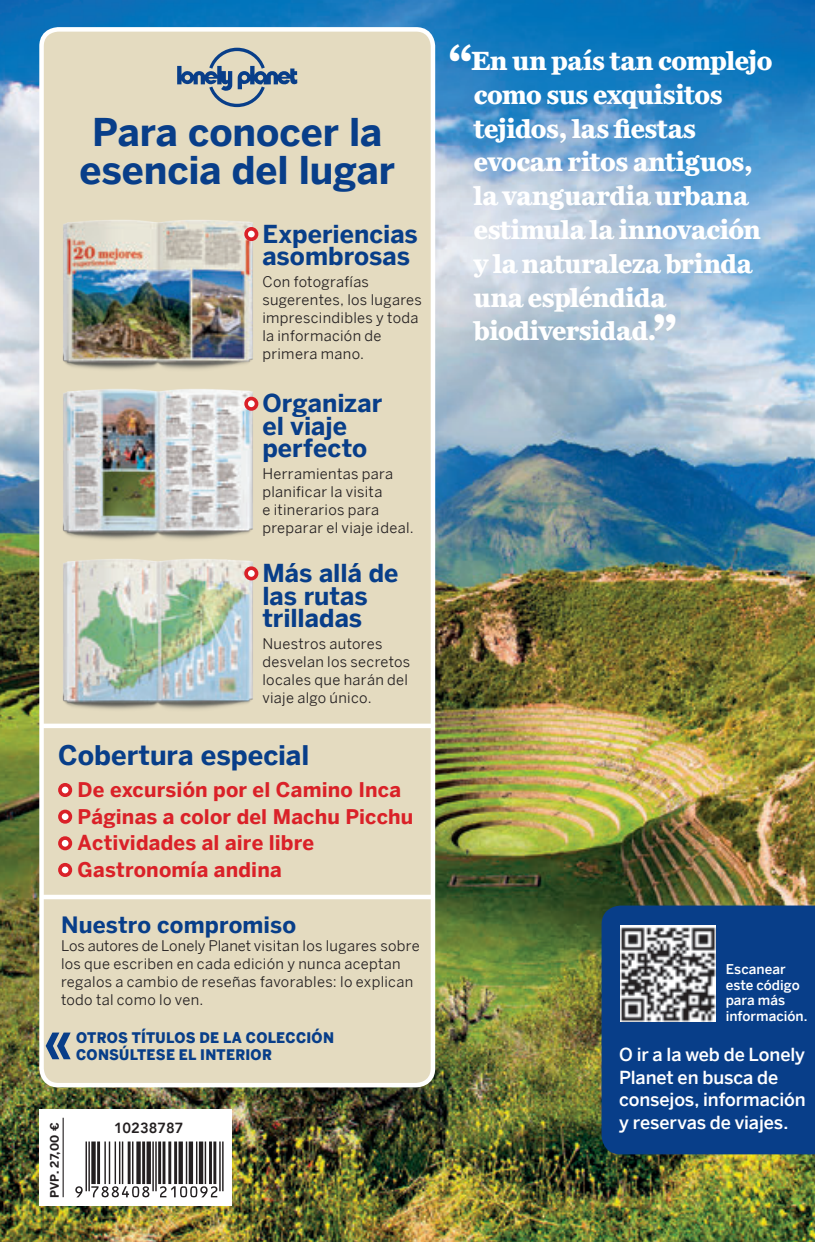
<style>
.page{position:relative;width:815px;height:1242px;background:#fff}
.page>*{position:absolute;margin:0;border:0;box-sizing:border-box;transform-origin:0 0}
.t1{font:700 38.25px/38.2px "LP Benton Sans";letter-spacing:-.005em;color:#083e89;text-align:center}
.t2{font:700 27px/33.8px "LP Miller Daily One";letter-spacing:-.005em;color:#fff}
.t3{font:700 27px "LP Benton Sans";color:#083e89}
.t4{font:700 24.75px/22.5px "LP Benton Sans";color:#083e89}
.t5{font:700 22.5px "LP Benton Sans";letter-spacing:.005em;color:#083e89}
.t6{font:700 20.25px/26.6px "LP Benton Sans";letter-spacing:.01em;color:#da2128}
.t7{font:500 18px/22.5px "LP Benton Sans";letter-spacing:-.005em;color:#fff}
.t8{font:14.62px/18px "LP Benton Sans";letter-spacing:.02em;color:#231f20}
.t9{font:900 14.62px/16.9px "LP Benton Sans";letter-spacing:.015em;color:#083e89;scale:.95 1}
.t10{font:800 14.62px "Avenir";letter-spacing:.005em;color:#231f20}
.t11{font:500 13.5px/15.8px "LP Benton Sans";letter-spacing:.005em;color:#fff}
.t12{font:700 11.7px "LP Benton Sans";letter-spacing:.025em;color:#231f20}
.s1{font-size:49.5px}
</style>
<div class="page">
<img style="left:0;top:0;width:814px;height:1241px">
<div style="left:376px;top:0;width:438px;height:425px;background:#0166b3;opacity:.3"></div>
<div style="left:41px;top:29px;width:391px;height:1055px;background:#e4dbc0;border-radius:17px"></div>
<div style="left:39px;top:27px;width:396px;height:1060px;border:4px solid #fff;border-radius:17px"></div>
<svg style="left:46px;top:1032px;width:25px;height:27px"></svg>
<div style="left:42px;top:894px;width:389px;height:5px;background:#fff"></div>
<div style="left:42px;top:723px;width:389px;height:5px;background:#fff"></div>
<svg style="left:177px;top:48px;width:120px;height:59px"></svg>
<div style="left:40px;top:1108px;width:191px;height:97px;background:#fff"></div>
<hr style="left:63px;top:1117px;width:1px;height:79px;background:#231f20">
<div style="left:601px;top:905px;width:213px;height:249px;background:#083e89"></div>
<img style="left:619px;top:925px;width:96px;height:96px">
<div style="left:60px;top:784px;width:10px;height:11px;background:#fff;border-radius:50%"></div>
<div style="left:58px;top:782px;width:14px;height:14px;border:4px solid #da2128;border-radius:50%"></div>
<div style="left:60px;top:811px;width:10px;height:10px;background:#fff;border-radius:50%"></div>
<div style="left:58px;top:809px;width:14px;height:14px;border:4px solid #da2128;border-radius:50%"></div>
<div style="left:60px;top:838px;width:10px;height:10px;background:#fff;border-radius:50%"></div>
<div style="left:58px;top:836px;width:14px;height:14px;border:4px solid #da2128;border-radius:50%"></div>
<div style="left:60px;top:864px;width:10px;height:11px;background:#fff;border-radius:50%"></div>
<div style="left:58px;top:862px;width:14px;height:14px;border:4px solid #da2128;border-radius:50%"></div>
<img style="left:62px;top:220px;width:197px;height:150px">
<div style="left:246px;top:229px;width:10px;height:10px;background:#fff;border-radius:50%"></div>
<div style="left:244px;top:227px;width:14px;height:14px;border:4px solid #da2128;border-radius:50%"></div>
<img style="left:62px;top:389px;width:197px;height:151px">
<div style="left:246px;top:398px;width:10px;height:11px;background:#fff;border-radius:50%"></div>
<div style="left:244px;top:396px;width:14px;height:14px;border:4px solid #da2128;border-radius:50%"></div>
<img style="left:62px;top:559px;width:197px;height:151px">
<div style="left:246px;top:568px;width:10px;height:10px;background:#fff;border-radius:50%"></div>
<div style="left:244px;top:566px;width:14px;height:14px;border:4px solid #da2128;border-radius:50%"></div>
<hr style="left:222px;top:1141px;width:1px;height:49px;background:#231f20">
<hr style="left:219px;top:1141px;width:1px;height:49px;background:#231f20">
<hr style="left:213px;top:1141px;width:3px;height:42px;background:#231f20">
<hr style="left:209px;top:1141px;width:3px;height:42px;background:#231f20">
<hr style="left:204px;top:1141px;width:2px;height:42px;background:#231f20">
<hr style="left:199px;top:1141px;width:4px;height:42px;background:#231f20">
<hr style="left:196px;top:1141px;width:1px;height:42px;background:#231f20">
<div style="left:188px;top:1141px;width:5px;height:42px;background:#231f20"></div>
<hr style="left:186px;top:1141px;width:1px;height:42px;background:#231f20">
<div style="left:178px;top:1141px;width:5px;height:42px;background:#231f20"></div>
<hr style="left:174px;top:1141px;width:3px;height:42px;background:#231f20">
<hr style="left:168px;top:1141px;width:3px;height:42px;background:#231f20">
<hr style="left:162px;top:1141px;width:3px;height:42px;background:#231f20">
<hr style="left:158px;top:1141px;width:3px;height:42px;background:#231f20">
<hr style="left:155px;top:1141px;width:2px;height:49px;background:#231f20">
<hr style="left:152px;top:1141px;width:2px;height:49px;background:#231f20">
<div style="left:146px;top:1141px;width:5px;height:42px;background:#231f20"></div>
<hr style="left:142px;top:1141px;width:3px;height:42px;background:#231f20">
<div style="left:136px;top:1141px;width:5px;height:42px;background:#231f20"></div>
<hr style="left:132px;top:1141px;width:1px;height:42px;background:#231f20">
<hr style="left:128px;top:1141px;width:2px;height:42px;background:#231f20">
<hr style="left:122px;top:1141px;width:1px;height:42px;background:#231f20">
<hr style="left:119px;top:1141px;width:1px;height:42px;background:#231f20">
<hr style="left:114px;top:1141px;width:2px;height:42px;background:#231f20">
<hr style="left:109px;top:1141px;width:1px;height:42px;background:#231f20">
<hr style="left:104px;top:1141px;width:2px;height:42px;background:#231f20">
<hr style="left:97px;top:1141px;width:3px;height:42px;background:#231f20">
<div style="left:91px;top:1141px;width:5px;height:42px;background:#231f20"></div>
<hr style="left:88px;top:1141px;width:2px;height:49px;background:#231f20">
<hr style="left:85px;top:1141px;width:2px;height:49px;background:#231f20">
<svg style="left:75px;top:1185px;width:142px;height:12px"></svg>
<h1 class="t1" style="left:79px;top:112px;width:316px">Para conocer la esencia del lugar</h1>
<h3 class="t4" style="left:262px;top:222px;width:157px">Experiencias asombrosas</h3>
<p class="t8" style="left:262px;top:273px;width:161px">Con fotografías sugerentes, los lugares imprescindibles y toda la información de primera mano.</p>
<h3 class="t4" style="left:262px;top:392px;width:121px">Organizar el viaje perfecto</h3>
<p class="t8" style="left:262px;top:465px;width:153px">Herramientas para planificar la visita<br>e itinerarios para preparar el viaje ideal.</p>
<h3 class="t4" style="left:262px;top:561px;width:137px">Más allá de las rutas trilladas</h3>
<p class="t8" style="left:262px;top:634px;width:149px">Nuestros autores desvelan los secretos locales que harán del viaje algo único.</p>
<h2 class="t3" style="left:58px;top:735px;width:252px">Cobertura especial</h2>
<h3 class="t6" style="left:78px;top:776px;width:337px">De excursión por el Camino Inca<br>Páginas a color del Machu Picchu<br>Actividades al aire libre<br>Gastronomía andina</h3>
<h3 class="t5" style="left:61px;top:909px;width:236px">Nuestro compromiso</h3>
<p class="t8" style="left:61px;top:936px;width:360px">Los autores de Lonely Planet visitan los lugares sobre los que escriben en cada edición y nunca aceptan regalos a cambio de reseñas favorables: lo explican todo tal como lo ven.</p>
<p class="t9" style="left:76px;top:1028px;width:273px">OTROS TÍTULOS DE LA COLECCIÓN<br>CONSÚLTESE EL INTERIOR</p>
<p class="t12" style="left:46px;top:1197px;width:77px;rotate:-90deg">PVP. 27,00 €</p>
<p class="t10" style="left:114px;top:1116px;width:71px">10238787</p>
<h2 class="t2" style="left:473px;top:45px;width:300px;text-indent:-26px"><span class="s1">“</span>En un país tan complejo como sus exquisitos tejidos, las fiestas evocan ritos antiguos, la vanguardia urbana estimula la innovación y la naturaleza brinda una espléndida biodiversidad.<span class="s1">”</span></h2>
<p class="t11" style="left:725px;top:960px;width:83px">Escanear este código para más información.</p>
<p class="t7" style="left:618px;top:1043px;width:188px">O ir a la web de Lonely<br>Planet en busca de consejos, información y reservas de viajes.</p>
</div>
